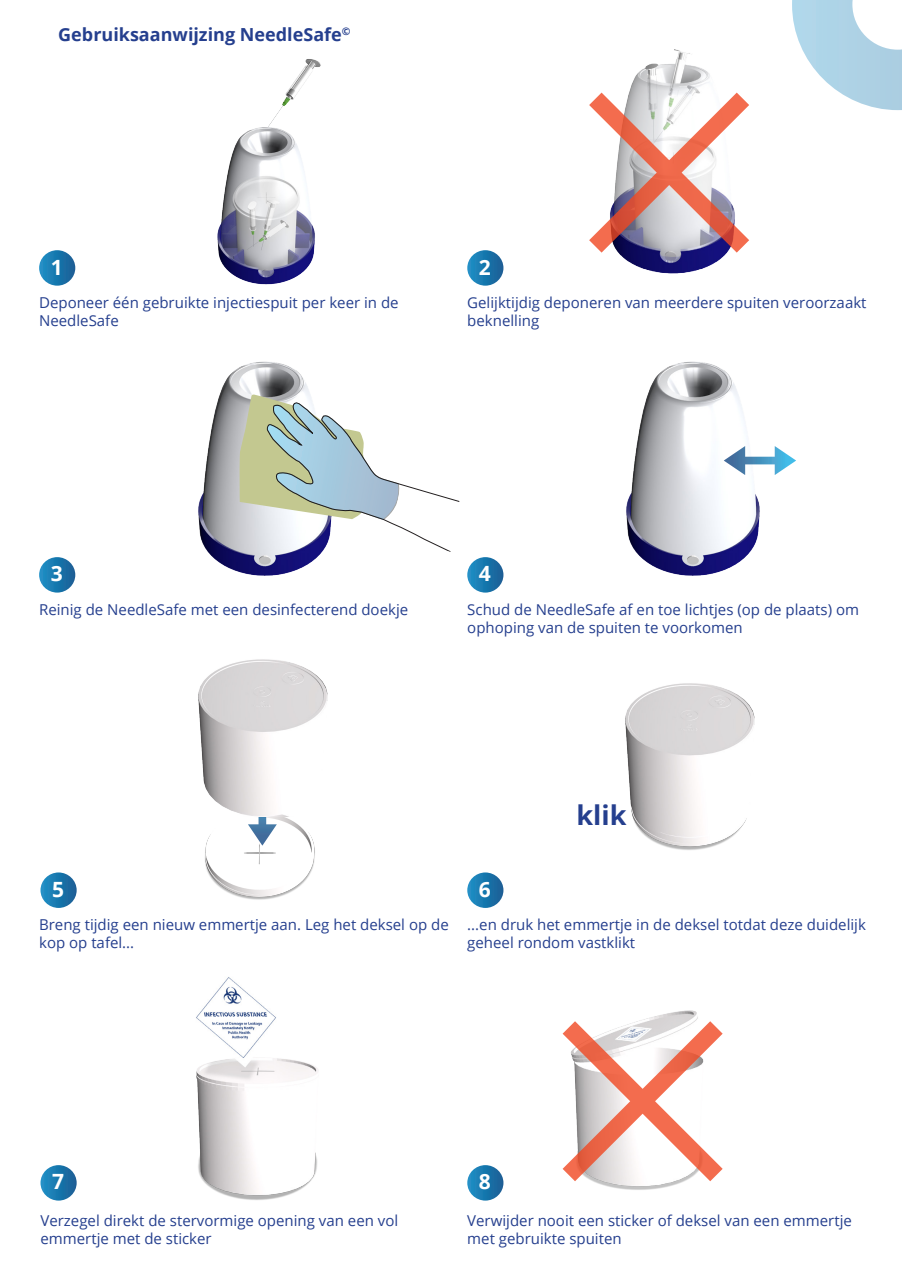
<style>
.page{position:relative;width:902px;height:1272px;background:#fff}
.page>*{position:absolute;margin:0;border:0;box-sizing:border-box;transform-origin:0 0}
.t1{font:700 27px "Open Sans";color:#253f8e}
.t2{font:700 21px "Open Sans";color:#fff}
.t3{font:700 18px "Open Sans";color:#253f8e}
.t4{font:15px/18px "Open Sans";color:#253f8e}
</style>
<div class="page">
<svg style="left:792px;top:0;width:109px;height:110px"></svg>
<img style="left:43px;top:816px;width:272px;height:92px">
<img style="left:490px;top:361px;width:270px;height:217px">
<img style="left:62px;top:361px;width:260px;height:217px">
<img style="left:39px;top:59px;width:282px;height:227px">
<img style="left:44px;top:977px;width:274px;height:224px">
<svg style="left:239px;top:394px;width:221px;height:158px"></svg>
<img style="left:467px;top:38px;width:411px;height:247px">
<img style="left:485px;top:1010px;width:238px;height:191px">
<svg style="left:248px;top:816px;width:29px;height:29px"></svg>
<svg style="left:723px;top:446px;width:73px;height:29px"></svg>
<svg style="left:39px;top:250px;width:36px;height:36px"></svg>
<svg style="left:467px;top:250px;width:36px;height:36px"></svg>
<svg style="left:39px;top:557px;width:36px;height:35px"></svg>
<svg style="left:467px;top:557px;width:36px;height:35px"></svg>
<svg style="left:40px;top:872px;width:37px;height:35px"></svg>
<div style="left:467px;top:872px;width:36px;height:35px;background:linear-gradient(to right,#2595c9,#155e95);border-radius:18px"></div>
<svg style="left:40px;top:1165px;width:37px;height:35px"></svg>
<svg style="left:589px;top:93px;width:160px;height:159px"></svg>
<img style="left:198px;top:659px;width:130px;height:157px">
<img style="left:467px;top:683px;width:288px;height:210px">
<svg style="left:562px;top:1021px;width:160px;height:160px"></svg>
<svg style="left:467px;top:1165px;width:36px;height:35px"></svg>
<p class="t3" style="left:58px;top:22px;width:294px">Gebruiksaanwijzing NeedleSafe<sup>©</sup></p>
<p class="t2" style="left:51px;top:252px;width:13px">1</p>
<p class="t2" style="left:479px;top:252px;width:13px">2</p>
<p class="t4" style="left:39px;top:293px;width:361px">Deponeer één gebruikte injectiespuit per keer in de</p>
<p class="t4" style="left:39px;top:311px;width:81px">NeedleSafe</p>
<p class="t4" style="left:467px;top:293px;width:400px">Gelijktijdig deponeren van meerdere spuiten veroorzaakt beknelling</p>
<p class="t2" style="left:51px;top:559px;width:13px">3</p>
<p class="t2" style="left:479px;top:559px;width:13px">4</p>
<p class="t4" style="left:39px;top:600px;width:370px">Reinig de NeedleSafe met een desinfecterend doekje</p>
<p class="t4" style="left:467px;top:600px;width:393px">Schud de NeedleSafe af en toe lichtjes (op de plaats) om ophoping van de spuiten te voorkomen</p>
<p class="t2" style="left:52px;top:874px;width:13px">5</p>
<p class="t2" style="left:479px;top:874px;width:13px">6</p>
<p class="t1" style="left:576px;top:796px;width:51px">klik</p>
<p class="t4" style="left:39px;top:915px;width:411px">Breng tijdig een nieuw emmertje aan. Leg het deksel op de kop op tafel...</p>
<p class="t4" style="left:467px;top:915px;width:400px">...en druk het emmertje in de deksel totdat deze duidelijk geheel rondom vastklikt</p>
<p class="t2" style="left:52px;top:1166px;width:13px">7</p>
<p class="t2" style="left:479px;top:1166px;width:13px">8</p>
<p class="t4" style="left:40px;top:1211px;width:359px">Verzegel direkt de stervormige opening van een vol emmertje met de sticker</p>
<p class="t4" style="left:467px;top:1211px;width:386px">Verwijder nooit een sticker of deksel van een emmertje met gebruikte spuiten</p>
</div>
